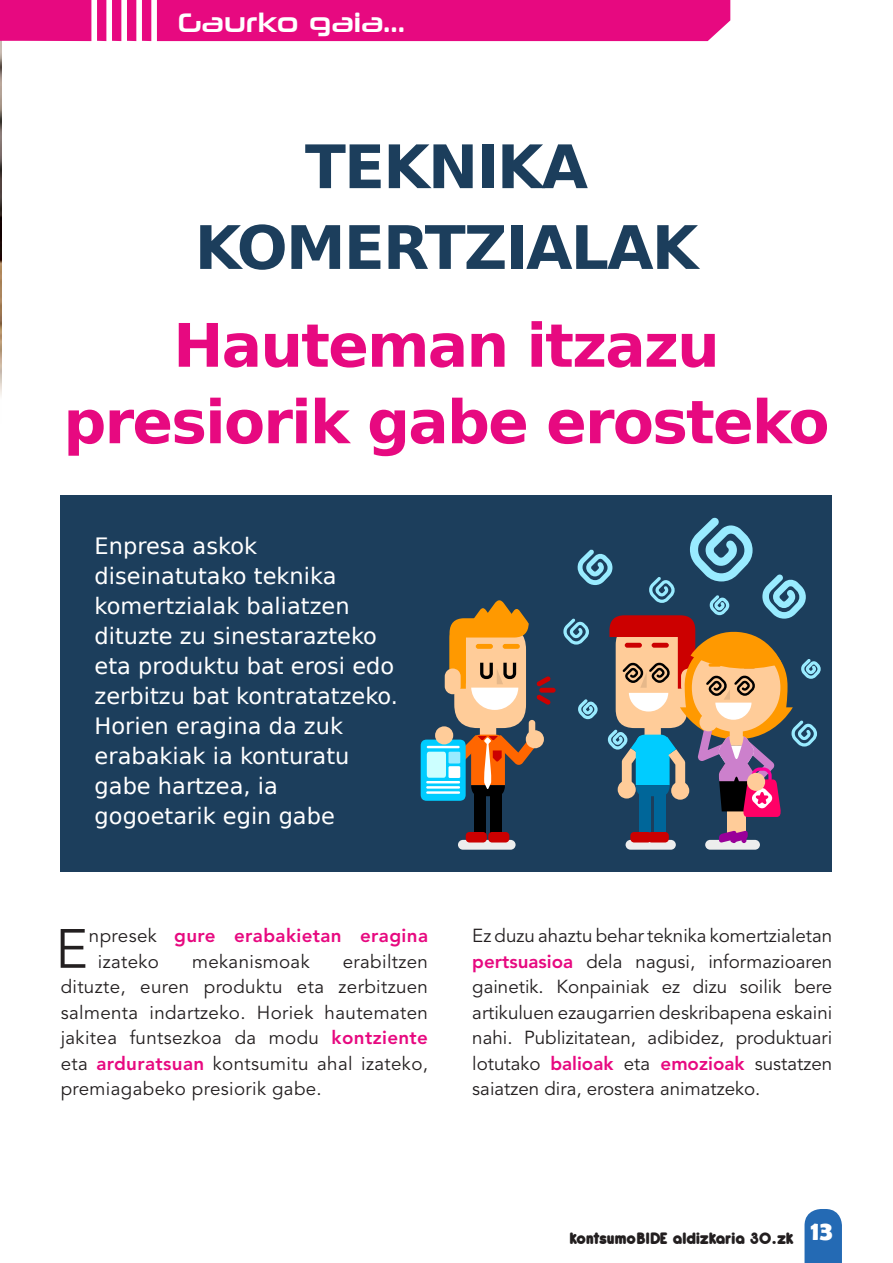
<style>
.page{position:relative;width:893px;height:1263px;background:#fff}
.page>*{position:absolute;margin:0;border:0;box-sizing:border-box;transform-origin:0 0}
.t1{font:700 60px/76.5px "DejaVu Sans";letter-spacing:-.03em;color:#e70980;text-align:center}
.t2{font:700 60px/80.7px "DejaVu Sans";letter-spacing:-.03em;color:#1c3e5c;text-align:center}
.t3{font:54.75px "Avenir LT Std";color:#231f20}
.t4{font:27px "Neuropolitical Rg";color:#fff}
.t5{font:700 27px "Berlin Sans FB Demi";color:#fff}
.t6{font:22.5px/30px "DejaVu Sans";color:#fff}
.t7{font:18.75px/25.5px "Avenir LT Std";letter-spacing:.02em;color:#231f20;text-align:justify}
.t8{font:800 18.75px/25.5px "Avenir LT Std";letter-spacing:.02em;color:#e70980}
.t9{font:800 18px "Antipasto";letter-spacing:-.03em;color:#231f20}
.s1{font-weight:400;color:#231f20}
.s2{font-weight:800;color:#e70980}
</style>
<div class="page">
<img style="left:0;top:41px;width:1px;height:355px">
<div style="left:157px;top:0;width:573px;height:41px;background:#e70980"></div>
<div style="left:0;top:0;width:91px;height:41px;background:#e70980"></div>
<svg style="left:97px;top:0;width:9px;height:41px"></svg>
<svg style="left:127px;top:0;width:9px;height:41px"></svg>
<svg style="left:112px;top:0;width:9px;height:41px"></svg>
<svg style="left:142px;top:0;width:9px;height:41px"></svg>
<svg style="left:804px;top:1209px;width:38px;height:54px;background:#3374b9"></svg>
<div style="left:61px;top:495px;width:771px;height:377px;background:#1c3e5c"></div>
<div style="left:458px;top:840px;width:58px;height:10px;background:#ededed;border-radius:5px"></div>
<div style="left:626px;top:840px;width:50px;height:10px;background:#ededed;border-radius:5px"></div>
<div style="left:475px;top:791px;width:11px;height:43px;background:#000"></div>
<div style="left:490px;top:791px;width:11px;height:43px;background:#000"></div>
<svg style="left:466px;top:832px;width:43px;height:10px"></svg>
<div style="left:454px;top:626px;width:72px;height:102px;background:#fc9;border-radius:24px"></div>
<div style="left:421px;top:739px;width:45px;height:62px;background:#0cf;border-radius:6px"></div>
<svg style="left:427px;top:726px;width:117px;height:70px"></svg>
<hr style="left:426px;top:791px;width:34px;height:3px;background:#fff">
<hr style="left:426px;top:786px;width:34px;height:3px;background:#fff">
<hr style="left:426px;top:781px;width:34px;height:2px;background:#fff">
<div style="left:529px;top:720px;width:6px;height:19px;background:#fc9;border-radius:3px"></div>
<svg style="left:445px;top:600px;width:84px;height:110px"></svg>
<svg style="left:536px;top:676px;width:20px;height:29px"></svg>
<div style="left:639px;top:791px;width:12px;height:43px;background:#069"></div>
<div style="left:655px;top:791px;width:11px;height:43px;background:#069"></div>
<svg style="left:630px;top:832px;width:39px;height:10px"></svg>
<div style="left:705px;top:840px;width:55px;height:10px;background:#ededed;border-radius:5px"></div>
<div style="left:736px;top:793px;width:10px;height:42px;background:#fc9"></div>
<div style="left:727px;top:793px;width:9px;height:42px;background:#fc9"></div>
<svg style="left:719px;top:831px;width:29px;height:12px"></svg>
<div style="left:741px;top:833px;width:5px;height:10px;background:#909;border-radius:2px"></div>
<svg style="left:563px;top:517px;width:258px;height:300px"></svg>
<h3 class="t4" style="left:178px;top:5px;width:229px">Gaurko gaia...</h3>
<h1 class="t2" style="left:195px;top:125px;width:505px">TEKNIKA<br>KOMERTZIALAK</h1>
<h1 class="t1" style="left:63px;top:306px;width:768px">Hauteman itzazu presiorik gabe erosteko</h1>
<p class="t6" style="left:95px;top:530px;width:305px">Enpresa askok diseinatutako teknika komertzialak baliatzen dituzte zu sinestarazteko eta produktu bat erosi edo zerbitzu bat kontratatzeko.<br>Horien eragina da zuk erabakiak ia konturatu gabe hartzea, ia gogoetarik egin gabe</p>
<h2 class="t3" style="left:55px;top:917px;width:34px">E</h2>
<p class="t8" style="left:98px;top:923px;width:332px;text-indent:-9px"><span class="s1">npresek</span> gure erabakietan eragina <span class="s1">izateko</span></p>
<p class="t7" style="left:61px;top:949px;width:369px;text-indent:282px">erabiltzen dituzte, euren produktu eta zerbitzuen salmenta indartzeko. Horiek hautematen jakitea funtsezkoa da modu <span class="s2">kontziente </span>eta <span class="s2">arduratsuan</span> kontsumitu ahal izateko, premiagabeko presiorik gabe.</p>
<p class="t7" style="left:192px;top:949px;width:119px">mekanismoak</p>
<p class="t7" style="left:472px;top:923px;width:362px">Ez duzu ahaztu behar teknika komertzialetan <span class="s2">pertsuasioa</span> dela nagusi, informazioaren gainetik. Konpainiak ez dizu soilik bere artikuluen ezaugarrien deskribapena eskaini nahi. Publizitatean, adibidez, produktuari lotutako <span class="s2">balioak</span> eta <span class="s2">emozioak</span> sustatzen saiatzen dira, erostera animatzeko.</p>
<p class="t9" style="left:569px;top:1226px;width:226px">kontsumoBIDE aldizkaria 30.zk</p>
<h3 class="t5" style="left:811px;top:1215px;width:23px">13</h3>
</div>
